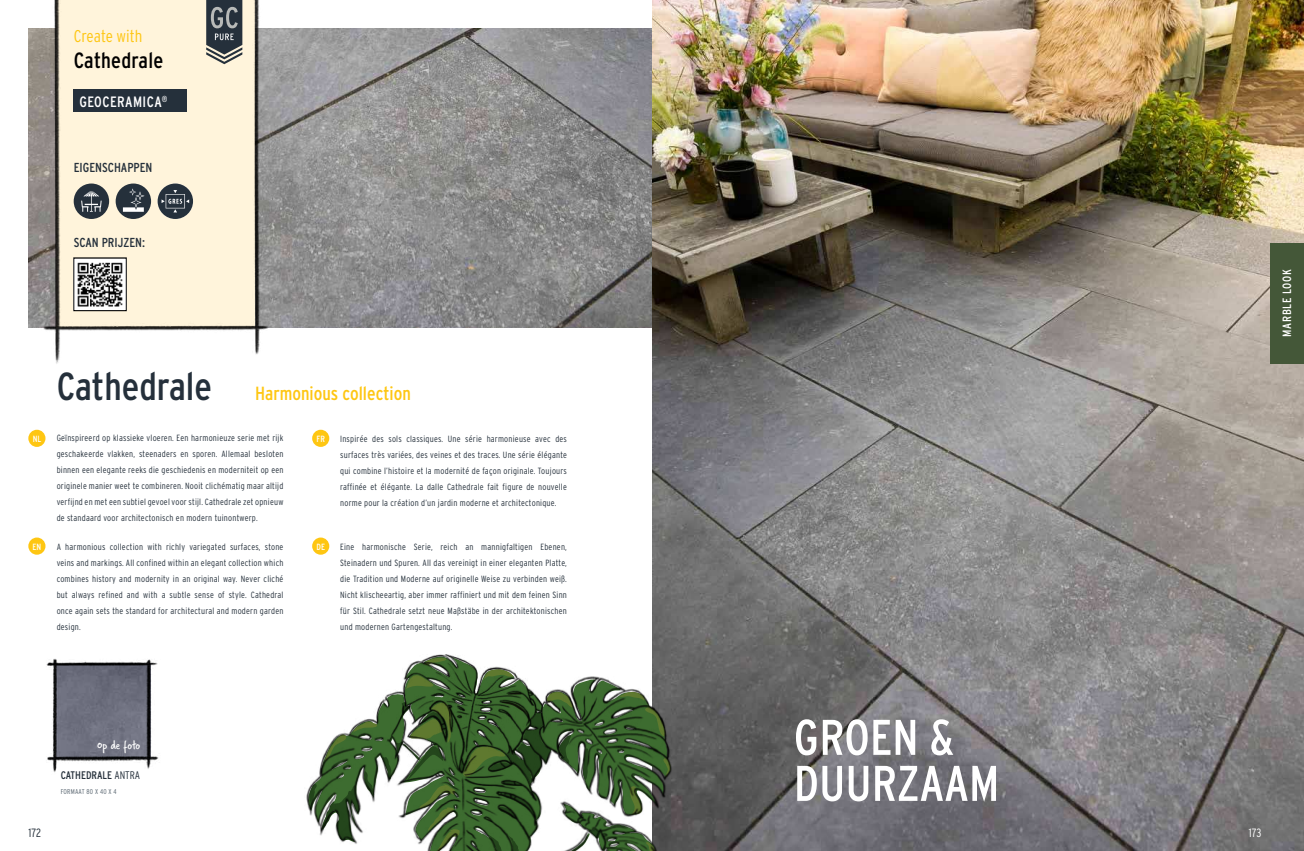
<style>
.page{position:relative;width:1304px;height:851px;background:#fff}
.page>*{position:absolute;margin:0;border:0;box-sizing:border-box;transform-origin:0 0}
.t1{font:50px/46px "Interstate Condensed";color:#fff}
.t2{font:39px "Interstate Condensed";color:#25303b}
.t3{font:22px "Interstate Condensed";letter-spacing:.01em;color:#000}
.t4{font:19px "Interstate Condensed";color:#fec612}
.t5{font:300 17px "Interstate Condensed";color:#fec612}
.t6{font:15px "Interstate Condensed";letter-spacing:.03em;color:#fff}
.t7{font:13px "Interstate Condensed";color:#25303b}
.t8{font:13px "Verveine";color:#fff}
.t9{font:12px "Interstate Condensed";letter-spacing:.05em;color:#fff}
.t10{font:300 12px "Interstate Condensed";color:#25303b}
.t11{font:300 12px "Interstate Condensed";color:#fff}
.t12{font:11px "Interstate Condensed";color:#25303b}
.t13{font:300 9px/16px "Interstate Condensed";letter-spacing:.025em;color:#25303b;text-align:justify}
.t14{font:9px "Interstate Condensed";color:#fff}
.t15{font:300 7px "Interstate Condensed";letter-spacing:.03em;color:#54616c}
.s1{font-weight:300}
</style>
<div class="page">
<img style="left:311px;top:28px;width:341px;height:299px">
<img style="left:652px;top:0;width:652px;height:850px">
<img style="left:46px;top:658px;width:113px;height:114px">
<div style="left:28px;top:537px;width:17px;height:17px;background:#fec612;border-radius:50%"></div>
<div style="left:28px;top:429px;width:17px;height:18px;background:#fec612;border-radius:50%"></div>
<img style="left:28px;top:0;width:283px;height:364px">
<div style="left:74px;top:89px;width:113px;height:23px;background:#25303b"></div>
<div style="left:158px;top:183px;width:35px;height:36px;background:#25303b;border-radius:50%"></div>
<svg style="left:162px;top:190px;width:27px;height:22px"></svg>
<div style="left:116px;top:183px;width:35px;height:36px;background:#25303b;border-radius:50%"></div>
<svg style="left:123px;top:188px;width:22px;height:24px"></svg>
<div style="left:74px;top:183px;width:35px;height:36px;background:#25303b;border-radius:50%"></div>
<svg style="left:81px;top:191px;width:21px;height:21px"></svg>
<svg style="left:206px;top:0;width:36px;height:64px;background:#596064"></svg>
<div style="left:1271px;top:243px;width:33px;height:120px;background:#445738"></div>
<img style="left:306px;top:365px;width:407px;height:485px">
<img style="left:76px;top:260px;width:48px;height:49px">
<h3 class="t5" style="left:74px;top:27px;width:70px">Create with</h3>
<h3 class="t3" style="left:74px;top:49px;width:91px">Cathedrale</h3>
<h3 class="t6" style="left:79px;top:94px;width:90px">GEOCERAMICA<sup>®</sup></h3>
<h3 class="t7" style="left:74px;top:160px;width:80px">EIGENSCHAPPEN</h3>
<h3 class="t7" style="left:74px;top:235px;width:73px">SCAN PRIJZEN:</h3>
<h3 class="t9" style="left:1281px;top:336px;width:69px;rotate:-90deg">MARBLE LOOK</h3>
<p class="t14" style="left:33px;top:434px;width:10px">NL</p>
<h2 class="t2" style="left:57px;top:366px;width:157px">Cathedrale</h2>
<h3 class="t4" style="left:255px;top:383px;width:157px">Harmonious collection</h3>
<p class="t13" style="left:57px;top:430px;width:228px">Geïnspireerd op klassieke vloeren. Een harmonieuze serie met rijk geschakeerde vlakken, steenaders en sporen. Allemaal besloten binnen een elegante reeks die geschiedenis en moderniteit op een originele manier weet te combineren. Nooit clichématig maar altijd verfijnd en met een subtiel gevoel voor stijl. Cathedrale zet opnieuw de standaard voor architectonisch en modern tuinontwerp.</p>
<p class="t13" style="left:340px;top:430px;width:228px">Inspirée des sols classiques. Une série harmonieuse avec des surfaces très variées, des veines et des traces. Une série élégante qui combine l’histoire et la modernité de façon originale. Toujours raffinée et élégante. La dalle Cathedrale fait figure de nouvelle norme pour la création d’un jardin moderne et architectonique.</p>
<p class="t14" style="left:317px;top:434px;width:10px">FR</p>
<p class="t14" style="left:33px;top:542px;width:10px">EN</p>
<p class="t13" style="left:57px;top:538px;width:228px">A harmonious collection with richly variegated surfaces, stone veins and markings. All confined within an elegant collection which combines history and modernity in an original way. Never cliché but always refined and with a subtle sense of style. Cathedral once again sets the standard for architectural and modern garden design.</p>
<p class="t13" style="left:340px;top:538px;width:228px">Eine harmonische Serie, reich an mannigfaltigen Ebenen, Steinadern und Spuren. All das vereinigt in einer eleganten Platte, die Tradition und Moderne auf originelle Weise zu verbinden weiß.<br>Nicht klischeeartig, aber immer raffiniert und mit dem feinen Sinn für Stil. Cathedrale setzt neue Maßstäbe in der architektonischen und modernen Gartengestaltung.</p>
<p class="t14" style="left:317px;top:542px;width:10px">DE</p>
<h3 class="t8" style="left:97px;top:740px;width:45px">Op de foto</h3>
<p class="t12" style="left:61px;top:769px;width:81px">CATHEDRALE <span class="s1">ANTRA</span></p>
<p class="t15" style="left:61px;top:787px;width:57px">FORMAAT 80 X 40 X 4</p>
<h1 class="t1" style="left:794px;top:715px;width:207px">GROEN &amp;<br>DUURZAAM</h1>
<h3 class="t10" style="left:28px;top:825px;width:14px">172</h3>
<h3 class="t11" style="left:1249px;top:825px;width:14px">173</h3>
</div>
